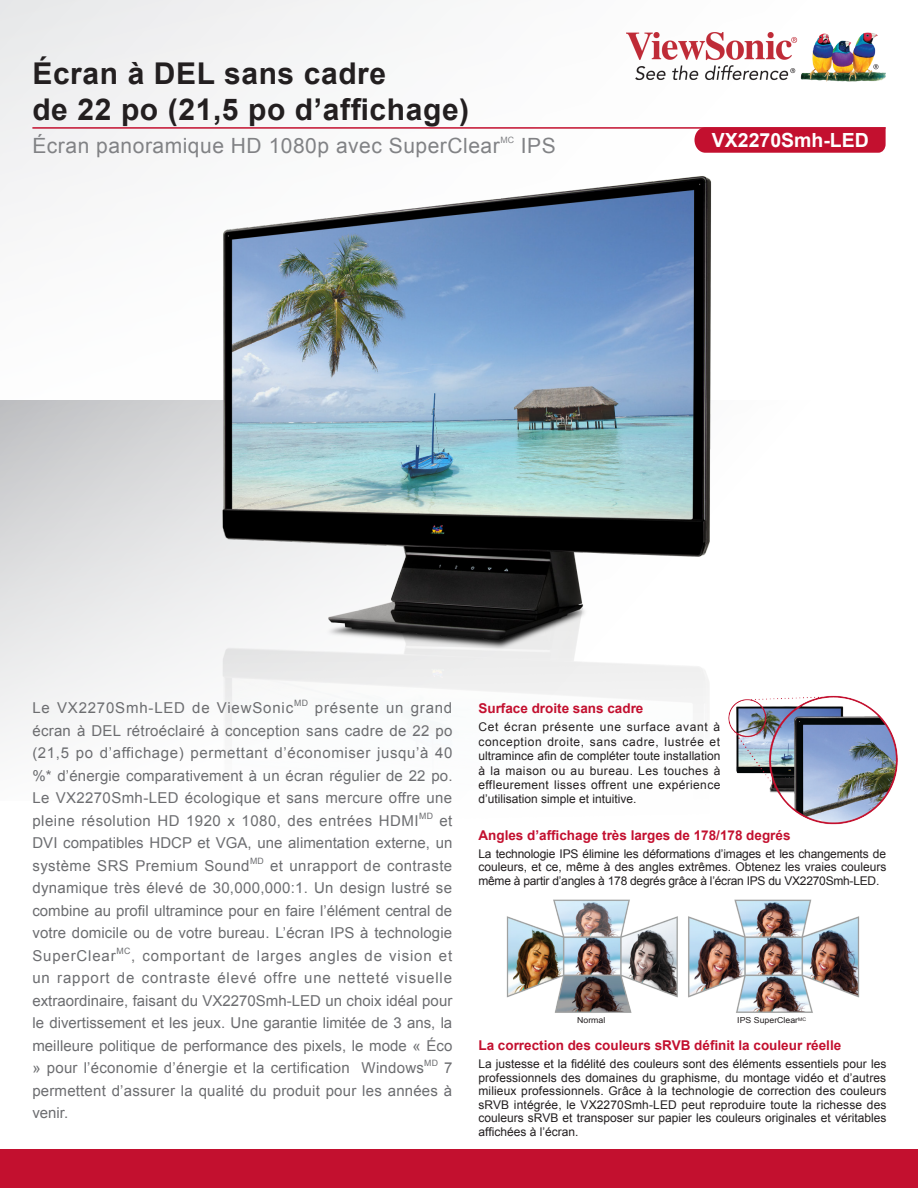
<style>
.page{position:relative;width:918px;height:1188px;background:#fff}
.page>*{position:absolute;margin:0;border:0;box-sizing:border-box;transform-origin:0 0}
.t1{font:700 30px/36px "Arial";letter-spacing:.02em;color:#231f20}
.t2{font:21px "Arial";letter-spacing:.025em;color:#818285}
.t3{font:700 19.5px "Arial";color:#fff}
.t4{font:15px/22.5px "Arial";letter-spacing:.02em;color:#6c6d70;text-align:justify}
.t5{font:15px "Arial";letter-spacing:.055em;color:#6c6d70}
.t6{font:700 13.5px "Arial";color:#c3102f}
.t7{font:12px/13.5px "Arial";color:#231f20;text-align:justify}
.t8{font:8.7px "Arial";letter-spacing:.035em;color:#6c6d70}
.t9{font:8.7px "Arial";color:#818285}
.t10{font:8.25px "Arial";color:#231f20;scale:1.06 1}
.t11{font:4.8px "Arial";color:#231f20;scale:1.06 1}
</style>
<div class="page">
<div style="left:0;top:0;width:917px;height:405px;background:#fbfbfc"></div>
<svg style="left:0;top:400px;width:217px;height:337px"></svg>
<img style="left:217px;top:176px;width:494px;height:563px">
<img style="left:627px;top:32px;width:259px;height:50px">
<hr style="left:32px;top:127px;width:854px;height:2px;background:#c3102f">
<svg style="left:694px;top:127px;width:192px;height:26px;background:#c41735"></svg>
<div style="left:0;top:1150px;width:918px;height:38px;background:#c3102f"></div>
<img style="left:728px;top:695px;width:170px;height:130px">
<img style="left:506px;top:899px;width:354px;height:114px">
<p class="t1" style="left:32px;top:57px;width:438px">Écran à DEL sans cadre<br>de 22 po (21,5 po d’affichage)</p>
<p class="t2" style="left:32px;top:131px;width:469px">Écran panoramique HD 1080p avec SuperClear</p>
<p class="t9" style="left:500px;top:134px;width:15px">MC</p>
<p class="t2" style="left:521px;top:131px;width:36px">IPS</p>
<p class="t3" style="left:712px;top:127px;width:159px">VX2270Smh-LED</p>
<p class="t5" style="left:32px;top:698px;width:262px">Le VX2270Smh-LED de ViewSonic</p>
<p class="t8" style="left:294px;top:697px;width:16px">MD</p>
<p class="t4" style="left:32px;top:697px;width:422px;text-indent:283px">présente un grand écran à DEL rétroéclairé à conception sans cadre de 22 po (21,5 po d’affichage) permettant d’économiser jusqu’à 40 %* d’énergie comparativement à un écran régulier de 22 po.<br>Le VX2270Smh-LED écologique et sans mercure offre une pleine résolution HD 1920 x 1080, des entrées HDMI</p>
<p class="t8" style="left:419px;top:810px;width:15px">MD</p>
<p class="t4" style="left:32px;top:810px;width:422px;text-indent:407px">et DVI compatibles HDCP et VGA, une alimentation externe, un système SRS Premium Sound</p>
<p class="t8" style="left:250px;top:855px;width:15px">MD</p>
<p class="t4" style="left:32px;top:855px;width:421px;text-indent:238px">et unrapport de contraste dynamique très élevé de 30,000,000:1. Un design lustré se combine au profil ultramince pour en faire l’élément central de votre domicile ou de votre bureau. L’écran IPS à technologie SuperClear</p>
<p class="t8" style="left:117px;top:945px;width:16px">MC</p>
<p class="t4" style="left:32px;top:945px;width:422px;text-indent:99px">, comportant de larges angles de vision et un rapport de contraste élevé offre une netteté visuelle extraordinaire, faisant du VX2270Smh-LED un choix idéal pour le divertissement et les jeux. Une garantie limitée de 3 ans, la meilleure politique de performance des pixels, le mode « Éco » pour l’économie d’énergie et la certification Windows</p>
<p class="t8" style="left:424px;top:1057px;width:15px">MD</p>
<p class="t4" style="left:32px;top:1057px;width:421px;text-indent:412px">7 permettent d’assurer la qualité du produit pour les années à venir.</p>
<p class="t6" style="left:478px;top:700px;width:167px">Surface droite sans cadre</p>
<p class="t7" style="left:478px;top:720px;width:243px;line-height:14.4px">Cet écran présente une surface avant à conception droite, sans cadre, lustrée et ultramince afin de compléter toute installation à la maison ou au bureau. Les touches à effleurement lisses offrent une expérience d’utilisation simple et intuitive.</p>
<p class="t6" style="left:478px;top:826px;width:314px">Angles d’affichage très larges de 178/178 degrés</p>
<p class="t7" style="left:478px;top:847px;width:409px">La technologie IPS élimine les déformations d’images et les changements de couleurs, et ce, même à des angles extrêmes. Obtenez les vraies couleurs même à partir d’angles à 178 degrés grâce à l’écran IPS du VX2270Smh-LED.</p>
<p class="t10" style="left:577px;top:1015px;width:28px">Normal</p>
<p class="t11" style="left:798px;top:1016px;width:9px">MC</p>
<p class="t6" style="left:478px;top:1036px;width:364px">La correction des couleurs sRVB définit la couleur réelle</p>
<p class="t7" style="left:478px;top:1057px;width:410px">La justesse et la fidélité des couleurs sont des éléments essentiels pour les professionnels des domaines du graphisme, du montage vidéo et d’autres milieux professionnels. Grâce à la technologie de correction des couleurs sRVB intégrée, le VX2270Smh-LED peut reproduire toute la richesse des couleurs sRVB et transposer sur papier les couleurs originales et véritables affichées à l’écran.</p>
<p class="t10" style="left:737px;top:1015px;width:59px">IPS SuperClear</p>
</div>
